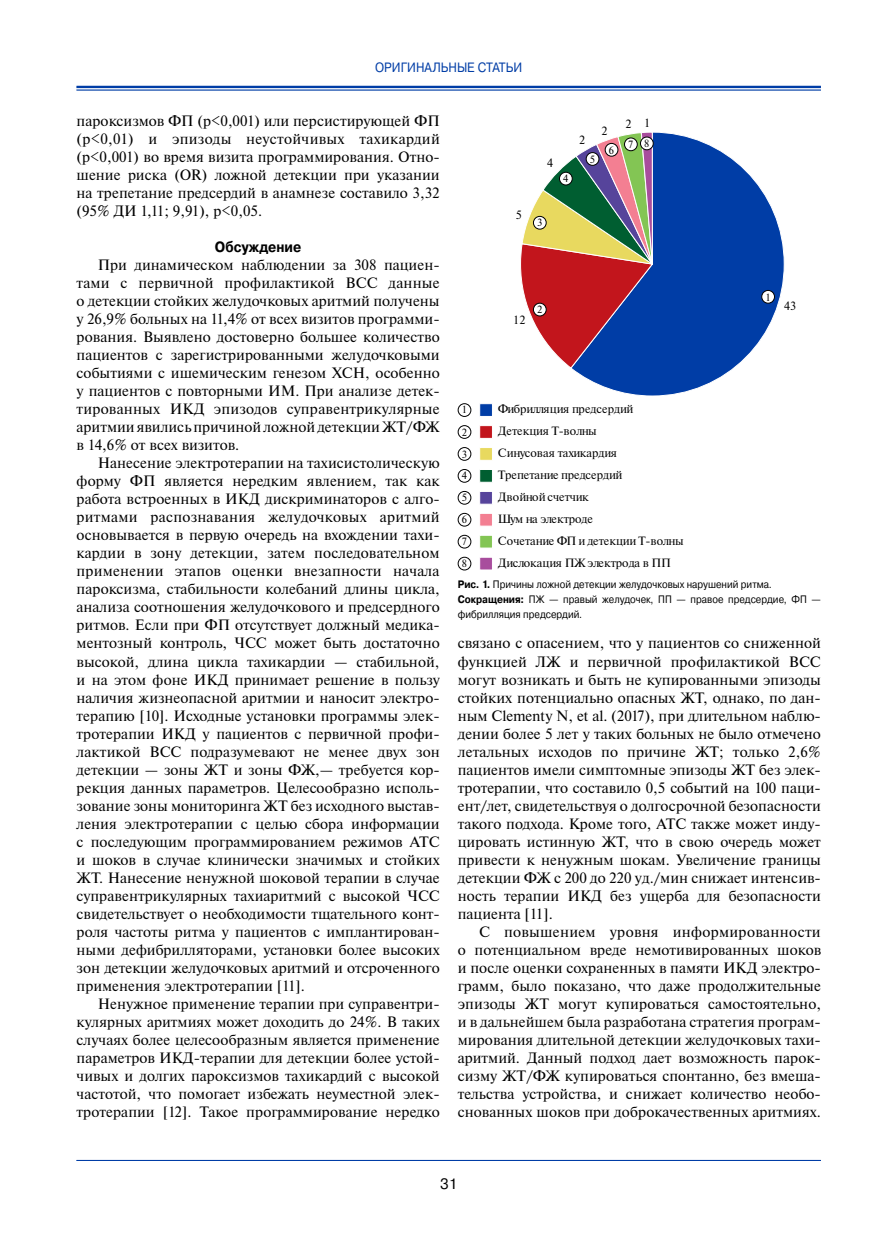
<style>
.page{position:relative;width:872px;height:1234px;background:#fff}
.page>*{position:absolute;margin:0;border:0;box-sizing:border-box;transform-origin:0 0}
.t1{font:15px/18px "Newton";color:#000;text-align:justify}
.t2{font:15px "Pragmatica";color:#000}
.t3{font:700 14.85px "Pragmatica";color:#000;scale:.89 1}
.t4{font:13.5px "Pragmatica";color:#003da6;scale:.89 1}
.t5{font:12px/21.9px "Newton";letter-spacing:-.01em;color:#000}
.t6{font:10.8px/15px "Pragmatica";color:#000;scale:.89 1}
.t7{font:10.5px "Newton";color:#000}
.s1{font-weight:700}
</style>
<div class="page">
<svg style="left:77px;top:88px;width:744px;height:2px"></svg>
<hr style="left:77px;top:86px;width:744px;height:2px;background:#003da6">
<hr style="left:77px;top:90px;width:744px;height:1px;background:#003da6">
<hr style="left:77px;top:1159px;width:744px;height:1px;background:#003da6">
<svg style="left:572px;top:132px;width:213px;height:264px"></svg>
<svg style="left:520px;top:132px;width:133px;height:237px"></svg>
<div style="left:479px;top:403px;width:14px;height:14px;background:#003da6;border:1px solid #fff"></div>
<div style="left:458px;top:403px;width:13px;height:14px;border:1px solid #000;border-radius:50%"></div>
<div style="left:761px;top:290px;width:13px;height:13px;background:#fff;border-radius:50%"></div>
<div style="left:761px;top:290px;width:14px;height:13px;border:1px solid #000;border-radius:50%"></div>
<div style="left:458px;top:425px;width:13px;height:13px;border:1px solid #000;border-radius:50%"></div>
<div style="left:533px;top:303px;width:13px;height:13px;background:#fff;border-radius:50%"></div>
<div style="left:533px;top:303px;width:13px;height:13px;border:1px solid #000;border-radius:50%"></div>
<div style="left:458px;top:447px;width:13px;height:13px;border:1px solid #000;border-radius:50%"></div>
<div style="left:533px;top:216px;width:13px;height:13px;background:#fff;border-radius:50%"></div>
<div style="left:533px;top:216px;width:13px;height:13px;border:1px solid #000;border-radius:50%"></div>
<div style="left:458px;top:469px;width:13px;height:13px;border:1px solid #000;border-radius:50%"></div>
<div style="left:559px;top:172px;width:13px;height:13px;background:#fff;border-radius:50%"></div>
<div style="left:559px;top:172px;width:13px;height:13px;border:1px solid #000;border-radius:50%"></div>
<div style="left:458px;top:491px;width:13px;height:13px;border:1px solid #000;border-radius:50%"></div>
<div style="left:586px;top:152px;width:13px;height:13px;background:#fff;border-radius:50%"></div>
<div style="left:586px;top:152px;width:13px;height:14px;border:1px solid #000;border-radius:50%"></div>
<div style="left:458px;top:513px;width:13px;height:13px;border:1px solid #000;border-radius:50%"></div>
<div style="left:605px;top:143px;width:13px;height:13px;background:#fff;border-radius:50%"></div>
<div style="left:605px;top:143px;width:13px;height:13px;border:1px solid #000;border-radius:50%"></div>
<div style="left:458px;top:535px;width:13px;height:13px;border:1px solid #000;border-radius:50%"></div>
<div style="left:624px;top:138px;width:13px;height:13px;background:#fff;border-radius:50%"></div>
<div style="left:624px;top:137px;width:13px;height:14px;border:1px solid #000;border-radius:50%"></div>
<div style="left:458px;top:556px;width:13px;height:14px;border:1px solid #000;border-radius:50%"></div>
<div style="left:640px;top:137px;width:13px;height:13px;background:#fff;border-radius:50%"></div>
<div style="left:640px;top:137px;width:13px;height:13px;border:1px solid #000;border-radius:50%"></div>
<div style="left:479px;top:425px;width:14px;height:13px;background:#c2151c;border:1px solid #fff"></div>
<div style="left:479px;top:447px;width:14px;height:13px;background:#e8d95f;border:1px solid #fff"></div>
<div style="left:479px;top:469px;width:14px;height:13px;background:#005e31;border:1px solid #fff"></div>
<div style="left:479px;top:491px;width:14px;height:13px;background:#56449b;border:1px solid #fff"></div>
<div style="left:479px;top:513px;width:14px;height:13px;background:#f37f92;border:1px solid #fff"></div>
<div style="left:479px;top:535px;width:14px;height:13px;background:#83c554;border:1px solid #fff"></div>
<div style="left:479px;top:556px;width:14px;height:14px;background:#a84d9d;border:1px solid #fff"></div>
<p class="t4" style="left:375px;top:57px;width:167px">ОРИГИНАЛЬНЫЕ СТАТЬИ</p>
<p class="t1" style="left:77px;top:112px;width:365px">пароксизмов ФП (p&lt;0,001) или персистирующей ФП (p&lt;0,01) и эпизоды неустойчивых тахикардий (p&lt;0,001) во время визита программирования. Отно&shy;шение риска (OR) ложной детекции при указании на трепетание предсердий в анамнезе составило 3,32 (95% ДИ 1,11; 9,91), p&lt;0,05.</p>
<p class="t3" style="left:215px;top:238px;width:99px">Обсуждение</p>
<p class="t1" style="left:77px;top:256px;width:365px;text-indent:21px">При динамическом наблюдении за 308 пациен&shy;тами с первичной профилактикой ВСС данные о детекции стойких желудочковых аритмий получены у 26,9% больных на 11,4% от всех визитов программи&shy;рования. Выявлено достоверно большее количество пациентов с зарегистрированными желудочковыми событиями с ишемическим генезом ХСН, особенно у пациентов с повторными ИМ. При анализе детек&shy;тированных ИКД эпизодов суправентрикулярные аритмии явились причиной ложной детекции ЖТ/ФЖ в 14,6% от всех визитов.</p>
<p class="t1" style="left:77px;top:454px;width:365px;text-align:left;text-indent:21px">Нанесение электротерапии на тахисистолическую форму ФП является нередким явлением, так как работа встроенных в ИКД дискриминаторов с алго&shy;ритмами распознавания желудочковых аритмий основывается в первую очередь на вхождении тахи&shy;кардии в зону детекции, затем последовательном применении этапов оценки внезапности начала пароксизма, стабильности колебаний длины цикла, анализа соотношения желудочкового и предсердного ритмов. Если при ФП отсутствует должный медика&shy;ментозный контроль, ЧСС может быть достаточно высокой, длина цикла тахикардии — стабильной, и на этом фоне ИКД принимает решение в пользу наличия жизнеопасной аритмии и наносит электро&shy;терапию [10]. Исходные установки программы элек&shy;тротерапии ИКД у пациентов с первичной профи&shy;лактикой ВСС подразумевают не менее двух зон детекции — зоны ЖТ и зоны ФЖ,— требуется кор&shy;рекция данных параметров. Целесообразно исполь&shy;зование зоны мониторинга ЖТ без исходного выстав&shy;ления электротерапии с целью сбора информации с последующим программированием режимов АТС и шоков в случае клинически значимых и стойких ЖТ. Нанесение ненужной шоковой терапии в случае суправентрикулярных тахиаритмий с высокой ЧСС свидетельствует о необходимости тщательного конт&shy;роля частоты ритма у пациентов с имплантирован&shy;ными дефибрилляторами, установки более высоких зон детекции желудочковых аритмий и отсроченного применения электротерапии [11].</p>
<p class="t1" style="left:77px;top:994px;width:365px;text-indent:21px">Ненужное применение терапии при суправентри&shy;кулярных аритмиях может доходить до 24%. В таких случаях более целесообразным является применение параметров ИКД-терапии для детекции более устой&shy;чивых и долгих пароксизмов тахикардий с высокой частотой, что помогает избежать неуместной элек&shy;тротерапии [12]. Такое программирование нередко</p>
<p class="t5" style="left:516px;top:204px;width:7px">5</p>
<p class="t5" style="left:547px;top:152px;width:7px">4</p>
<p class="t7" style="left:563px;top:172px;width:7px">4</p>
<p class="t5" style="left:579px;top:129px;width:7px">2</p>
<p class="t5" style="left:601px;top:120px;width:7px">2</p>
<p class="t7" style="left:590px;top:152px;width:7px">5</p>
<p class="t7" style="left:609px;top:143px;width:7px">6</p>
<p class="t5" style="left:625px;top:112px;width:26px">2 1</p>
<p class="t7" style="left:628px;top:137px;width:7px">7</p>
<p class="t7" style="left:644px;top:137px;width:7px">8</p>
<p class="t7" style="left:537px;top:216px;width:7px">3</p>
<p class="t5" style="left:513px;top:309px;width:14px">12</p>
<p class="t7" style="left:537px;top:303px;width:7px">2</p>
<p class="t7" style="left:462px;top:403px;width:7px">1</p>
<p class="t5" style="left:498px;top:398px;width:137px">Фибрилляция предсердий</p>
<p class="t7" style="left:765px;top:290px;width:7px">1</p>
<p class="t5" style="left:784px;top:294px;width:14px">43</p>
<p class="t5" style="left:498px;top:420px;width:187px">Детекция Т-волны<br>Синусовая тахикардия<br>Трепетание предсердий<br>Двойной счетчик<br>Шум на электроде<br>Сочетание ФП и детекции Т-волны<br>Дислокация ПЖ электрода в ПП</p>
<p class="t6" style="left:458px;top:576px;width:409px"><span class="s1">Рис. 1.</span> Причины ложной детекции желудочковых нарушений ритма.<br><span class="s1">Сокращения:</span> ПЖ — правый желудочек, ПП — правое предсердие, ФП — фибрилляция предсердий.</p>
<p class="t7" style="left:462px;top:425px;width:7px">2</p>
<p class="t7" style="left:462px;top:447px;width:7px">3</p>
<p class="t7" style="left:462px;top:469px;width:7px">4</p>
<p class="t7" style="left:462px;top:491px;width:7px">5</p>
<p class="t7" style="left:462px;top:513px;width:7px">6</p>
<p class="t7" style="left:462px;top:534px;width:7px">7</p>
<p class="t7" style="left:462px;top:556px;width:7px">8</p>
<p class="t1" style="left:458px;top:634px;width:365px">связано с опасением, что у пациентов со сниженной функцией ЛЖ и первичной профилактикой ВСС могут возникать и быть не купированными эпизоды стойких потенциально опасных ЖТ, однако, по дан&shy;ным Clementy N, еt al. (2017), при длительном наблю&shy;дении более 5 лет у таких больных не было отмечено летальных исходов по причине ЖТ; только 2,6% пациентов имели симптомные эпизоды ЖТ без элек&shy;тротерапии, что составило 0,5 событий на 100 паци&shy;ент/лет, свидетельствуя о долгосрочной безопасности такого подхода. Кроме того, АТС также может инду&shy;цировать истинную ЖТ, что в свою очередь может привести к ненужным шокам. Увеличение границы детекции ФЖ с 200 до 220 уд./мин снижает интенсив&shy;ность терапии ИКД без ущерба для безопасности пациента [11].</p>
<p class="t1" style="left:458px;top:922px;width:365px;text-indent:21px">С повышением уровня информированности о потенциальном вреде немотивированных шоков и после оценки сохраненных в памяти ИКД электро&shy;грамм, было показано, что даже продолжительные эпизоды ЖТ могут купироваться самостоятельно, и в дальнейшем была разработана стратегия програм&shy;мирования длительной детекции желудочковых тахи&shy;аритмий. Данный подход дает возможность парок&shy;сизму ЖТ/ФЖ купироваться спонтанно, без вмеша&shy;тельства устройства, и снижает количество необо&shy;снованных шоков при доброкачественных аритмиях.</p>
<p class="t2" style="left:440px;top:1172px;width:19px">31</p>
</div>
